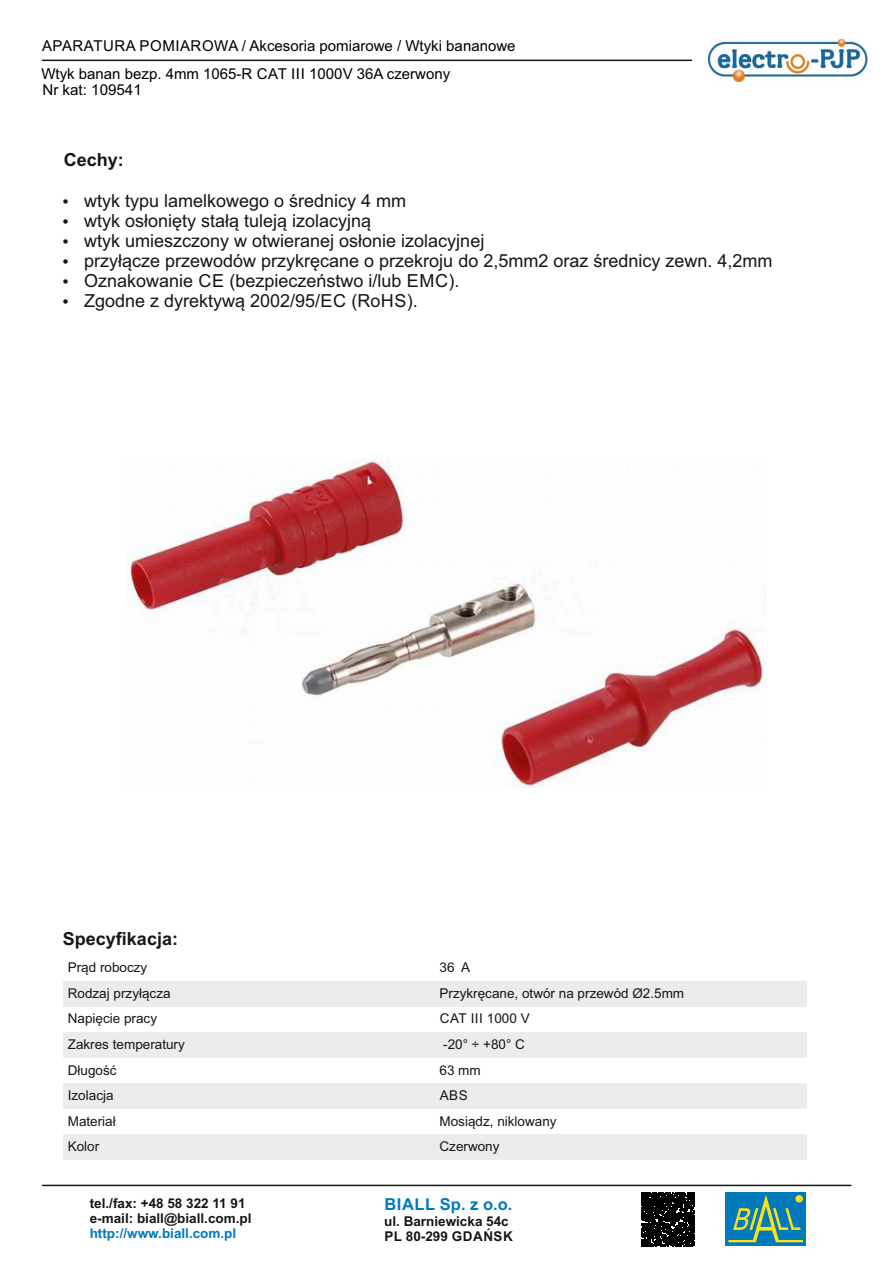
<style>
.page{position:relative;width:893px;height:1262px;background:#fff}
.page>*{position:absolute;margin:0;border:0;box-sizing:border-box;transform-origin:0 0}
.t1{font:18px "Arial";color:#151616}
.t2{font:700 18px "Arial";color:#151616}
.t3{font:700 16.5px "Arial";letter-spacing:.035em;color:#007abb}
.t4{font:15px "Arial";color:#000}
.t5{font:13.5px "Arial";color:#151616}
.t6{font:700 13.5px/15.1px "Arial";color:#151616}
.t7{font:700 13.5px "Arial";color:#007abb}
</style>
<div class="page">
<img style="left:126px;top:458px;width:640px;height:330px">
<div style="left:64px;top:981px;width:371px;height:26px;background:#ececec"></div>
<div style="left:435px;top:981px;width:372px;height:26px;background:#ececec"></div>
<div style="left:64px;top:1032px;width:371px;height:26px;background:#ececec"></div>
<div style="left:435px;top:1032px;width:372px;height:26px;background:#ececec"></div>
<div style="left:64px;top:1083px;width:371px;height:26px;background:#ececec"></div>
<div style="left:435px;top:1083px;width:372px;height:26px;background:#ececec"></div>
<div style="left:64px;top:1134px;width:371px;height:26px;background:#ececec"></div>
<div style="left:435px;top:1134px;width:372px;height:26px;background:#ececec"></div>
<img style="left:708px;top:39px;width:159px;height:42px">
<hr style="left:43px;top:1184px;width:807px;height:2px;background:#151616">
<div style="left:725px;top:1192px;width:81px;height:54px;background:#007abb"></div>
<svg style="left:728px;top:1194px;width:75px;height:48px"></svg>
<div style="left:641px;top:1192px;width:53px;height:54px;background:#000"></div>
<hr style="left:43px;top:60px;width:648px;height:1px;background:#151616">
<p class="t4" style="left:42px;top:41px;width:475px">APARATURA POMIAROWA / Akcesoria pomiarowe / Wtyki bananowe</p>
<p class="t4" style="left:41px;top:68px;width:410px">Wtyk banan bezp. 4mm 1065-R CAT III 1000V 36A czerwony</p>
<p class="t4" style="left:42px;top:84px;width:101px">Nr kat: 109541</p>
<p class="t2" style="left:64px;top:153px;width:62px">Cechy:</p>
<p class="t1" style="left:62px;top:193px;width:346px">• wtyk typu lamelkowego o średnicy 4 mm</p>
<p class="t1" style="left:62px;top:214px;width:311px">• wtyk osłonięty stałą tuleją izolacyjną</p>
<p class="t1" style="left:62px;top:234px;width:424px">• wtyk umieszczony w otwieranej osłonie izolacyjnej</p>
<p class="t1" style="left:62px;top:254px;width:712px">• przyłącze przewodów przykręcane o przekroju do 2,5mm2 oraz średnicy zewn. 4,2mm</p>
<p class="t1" style="left:62px;top:274px;width:399px">• Oznakowanie CE (bezpieczeństwo i/lub EMC).</p>
<p class="t1" style="left:62px;top:294px;width:357px">• Zgodne z dyrektywą 2002/95/EC (RoHS).</p>
<p class="t2" style="left:63px;top:932px;width:117px">Specyfikacja:</p>
<p class="t5" style="left:68px;top:962px;width:81px">Prąd roboczy</p>
<p class="t5" style="left:439px;top:962px;width:32px">36 A</p>
<p class="t5" style="left:68px;top:988px;width:104px">Rodzaj przyłącza</p>
<p class="t5" style="left:439px;top:988px;width:246px">Przykręcane, otwór na przewód Ø2.5mm</p>
<p class="t5" style="left:68px;top:1013px;width:91px">Napięcie pracy</p>
<p class="t5" style="left:440px;top:1013px;width:91px">CAT III 1000 V</p>
<p class="t5" style="left:68px;top:1039px;width:119px">Zakres temperatury</p>
<p class="t5" style="left:443px;top:1039px;width:83px">-20° ÷ +80° C</p>
<p class="t5" style="left:68px;top:1064px;width:50px">Długość</p>
<p class="t5" style="left:439px;top:1064px;width:43px">63 mm</p>
<p class="t5" style="left:68px;top:1090px;width:47px">Izolacja</p>
<p class="t5" style="left:440px;top:1090px;width:29px">ABS</p>
<p class="t5" style="left:68px;top:1115px;width:50px">Materiał</p>
<p class="t5" style="left:439px;top:1115px;width:119px">Mosiądz, niklowany</p>
<p class="t5" style="left:68px;top:1141px;width:33px">Kolor</p>
<p class="t5" style="left:439px;top:1141px;width:62px">Czerwony</p>
<p class="t6" style="left:90px;top:1196px;width:163px">tel./fax: +48 58 322 11 91 e-mail: biall@biall.com.pl</p>
<p class="t7" style="left:90px;top:1228px;width:148px">http://www.biall.com.pl</p>
<p class="t3" style="left:384px;top:1197px;width:129px">BIALL Sp. z o.o.</p>
<p class="t6" style="left:384px;top:1214px;width:130px">ul. Barniewicka 54c<br>PL 80-299 GDAŃSK</p>
</div>
